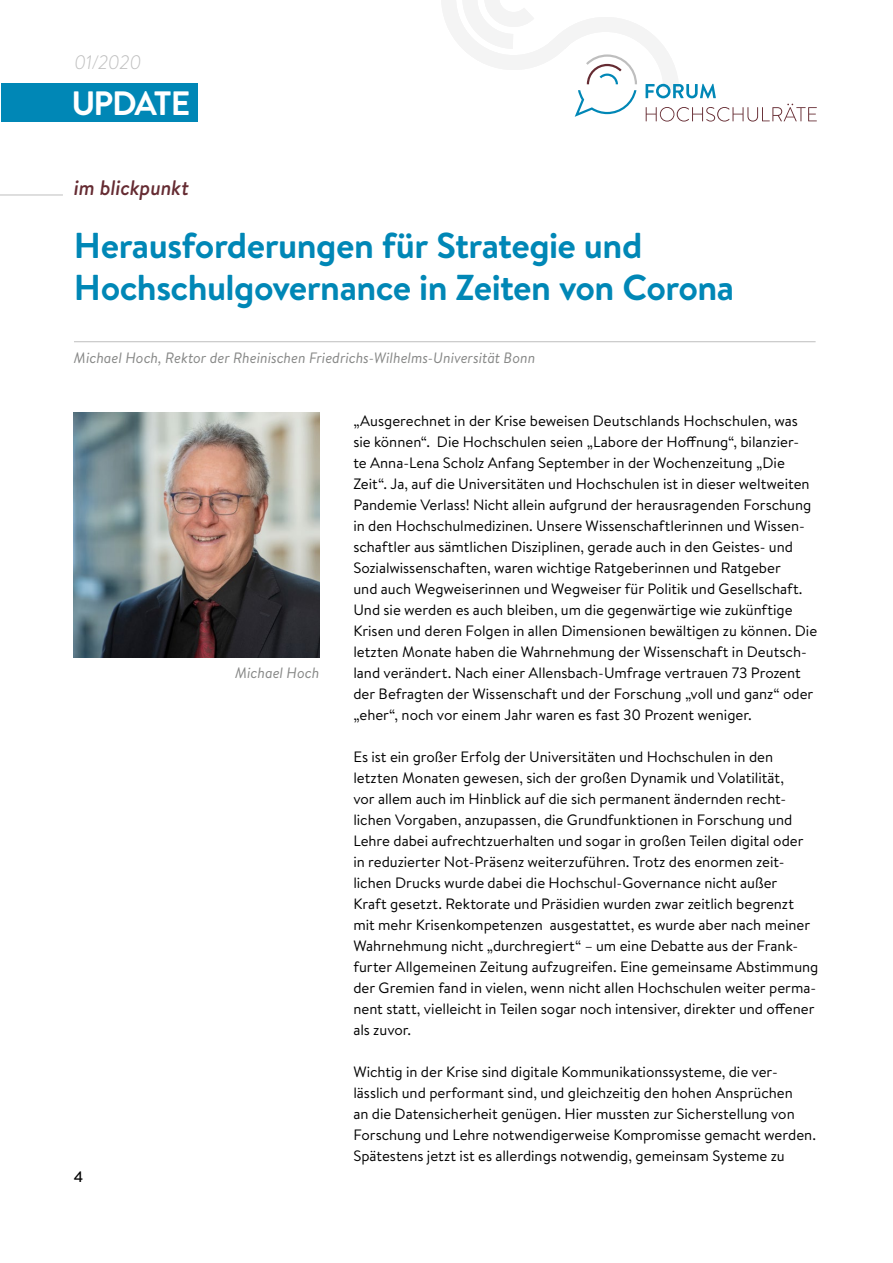
<style>
.page{position:relative;width:893px;height:1263px;background:#fff}
.page>*{position:absolute;margin:0;border:0;box-sizing:border-box;transform-origin:0 0}
.t1{font:700 36px/42px "Brandon Text";letter-spacing:-.015em;color:#0087b6}
.t2{font:700 33.75px "Brandon Text";letter-spacing:-.06em;color:#fff}
.t3{font:italic 500 21px "Brandon Text";letter-spacing:-.01em;color:#652b32}
.t4{font:italic 300 19.5px "Brandon Text";letter-spacing:-.02em;color:#bebebe}
.t5{font:15px/21px "Brandon Text";color:#000}
.t6{font:italic 15px "Brandon Text";letter-spacing:-.005em;color:#868786}
.t7{font:500 15px "Brandon Text";color:#000}
</style>
<div class="page">
<svg style="left:441px;top:0;width:376px;height:122px"></svg>
<div style="left:0;top:83px;width:198px;height:38px;background:#0087b6"></div>
<hr style="left:74px;top:341px;width:742px;height:1px;background:#bebebe">
<img style="left:74px;top:412px;width:245px;height:245px">
<hr style="left:0;top:195px;width:63px;height:1px;background:#bebebe">
<h3 class="t4" style="left:74px;top:49px;width:69px">01/2020</h3>
<h2 class="t2" style="left:71px;top:79px;width:120px">UPDATE</h2>
<h3 class="t3" style="left:74px;top:174px;width:117px">im blickpunkt</h3>
<h1 class="t1" style="left:74px;top:224px;width:662px">Herausforderungen für Strategie und<br>Hochschulgovernance in Zeiten von Corona</h1>
<p class="t6" style="left:74px;top:348px;width:463px">Michael Hoch, Rektor der Rheinischen Friedrichs-Wilhelms-Universität Bonn</p>
<p class="t7" style="left:74px;top:1167px;width:11px">4</p>
<p class="t6" style="left:235px;top:663px;width:86px">Michael Hoch</p>
<p class="t5" style="left:353px;top:410px;width:465px">„Ausgerechnet in der Krise beweisen Deutschlands Hochschulen, was sie können“. Die Hochschulen seien „Labore der Hoffnung“, bilanzier-<br>te Anna-Lena Scholz Anfang September in der Wochenzeitung „Die Zeit“. Ja, auf die Universitäten und Hochschulen ist in dieser weltweiten Pandemie Verlass! Nicht allein aufgrund der herausragenden Forschung in den Hochschulmedizinen. Unsere Wissenschaftlerinnen und Wissen&shy;schaftler aus sämtlichen Disziplinen, gerade auch in den Geistes- und Sozialwissenschaften, waren wichtige Ratgeberinnen und Ratgeber<br>und auch Wegweiserinnen und Wegweiser für Politik und Gesellschaft.<br>Und sie werden es auch bleiben, um die gegenwärtige wie zukünftige Krisen und deren Folgen in allen Dimensionen bewältigen zu können. Die letzten Monate haben die Wahrnehmung der Wissenschaft in Deutsch&shy;land verändert. Nach einer Allensbach-Umfrage vertrauen 73 Prozent der Befragten der Wissenschaft und der Forschung „voll und ganz“ oder „eher“, noch vor einem Jahr waren es fast 30 Prozent weniger.</p>
<p class="t5" style="left:353px;top:746px;width:467px">Es ist ein großer Erfolg der Universitäten und Hochschulen in den letzten Monaten gewesen, sich der großen Dynamik und Volatilität,<br>vor allem auch im Hinblick auf die sich permanent ändernden recht&shy;lichen Vorgaben, anzupassen, die Grundfunktionen in Forschung und Lehre dabei aufrechtzuerhalten und sogar in großen Teilen digital oder in reduzierter Not-Präsenz weiterzuführen. Trotz des enormen zeit&shy;lichen Drucks wurde dabei die Hochschul-Governance nicht außer<br>Kraft gesetzt. Rektorate und Präsidien wurden zwar zeitlich begrenzt mit mehr Krisenkompetenzen ausgestattet, es wurde aber nach meiner Wahrnehmung nicht „durchregiert“ – um eine Debatte aus der Frank&shy;furter Allgemeinen Zeitung aufzugreifen. Eine gemeinsame Abstimmung der Gremien fand in vielen, wenn nicht allen Hochschulen weiter perma&shy;nent statt, vielleicht in Teilen sogar noch intensiver, direkter und offener als zuvor.</p>
<p class="t5" style="left:353px;top:1061px;width:464px">Wichtig in der Krise sind digitale Kommunikationssysteme, die ver&shy;lässlich und performant sind, und gleichzeitig den hohen Ansprüchen<br>an die Datensicherheit genügen. Hier mussten zur Sicherstellung von Forschung und Lehre notwendigerweise Kompromisse gemacht werden.<br>Spätestens jetzt ist es allerdings notwendig, gemeinsam Systeme zu</p>
</div>
